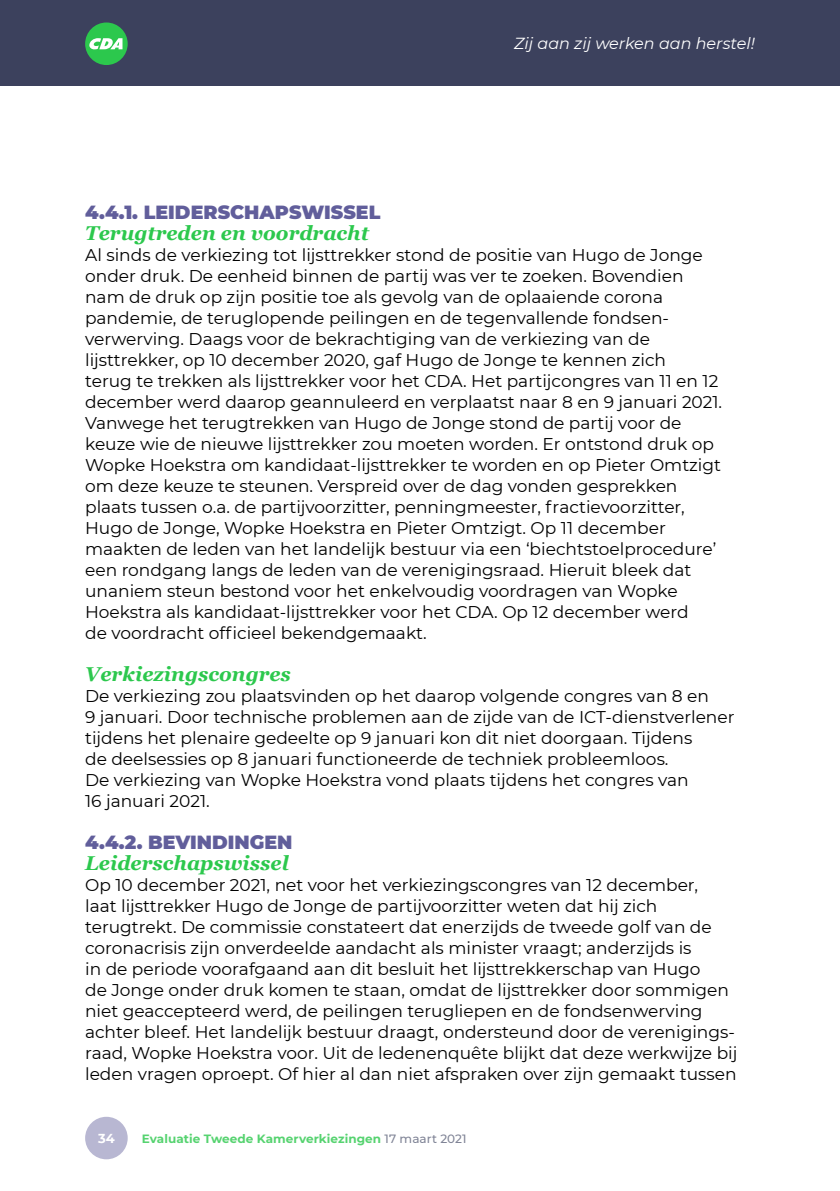
<style>
.page{position:relative;width:840px;height:1191px;background:#fff}
.page>*{position:absolute;margin:0;border:0;box-sizing:border-box;transform-origin:0 0}
.Body_8_5pt{font:italic 700 20px "Georgia";color:#2cc84d}
.Body_8_5pt-2{font:900 19px "Montserrat";color:#615e9b}
.Body_8_5pt-3{font:17px/21px "Montserrat";color:#000}
.t1{font:italic 16px "Montserrat";color:#fff}
.t2{font:700 13px "Montserrat";color:#fff}
.t3{font:700 12px "Montserrat";letter-spacing:.005em;color:#56d370}
.s1{font-weight:500;color:#808496}
</style>
<div class="page">
<div style="left:0;top:0;width:839px;height:85px;background:#3c415d"></div>
<div style="left:85px;top:23px;width:43px;height:42px;background:#2cc84d;border-radius:50%"></div>
<svg style="left:89px;top:38px;width:33px;height:11px"></svg>
<div style="left:85px;top:1116px;width:43px;height:43px;background:#b8b7d2;border-radius:50%"></div>
<p class="t1" style="left:514px;top:33px;width:242px">Zij aan zij werken aan herstel!</p>
<p class="Body_8_5pt-2" style="left:85px;top:198px;width:296px">4.4.1. LEIDERSCHAPSWISSEL</p>
<p class="Body_8_5pt" style="left:85px;top:218px;width:285px">Terugtreden en voordracht</p>
<p class="Body_8_5pt-3" style="left:85px;top:244px;width:638px">Al sinds de verkiezing tot lijsttrekker stond de positie van Hugo de Jonge onder druk. De eenheid binnen de partij was ver te zoeken. Bovendien nam de druk op zijn positie toe als gevolg van de oplaaiende corona pandemie, de teruglopende peilingen en de tegenvallende fondsen&shy;verwerving. Daags voor de bekrachtiging van de verkiezing van de lijsttrekker, op 10 december 2020, gaf Hugo de Jonge te kennen zich<br>terug te trekken als lijsttrekker voor het CDA. Het partijcongres van 11 en 12 december werd daarop geannuleerd en verplaatst naar 8 en 9 januari 2021.<br>Vanwege het terugtrekken van Hugo de Jonge stond de partij voor de keuze wie de nieuwe lijsttrekker zou moeten worden. Er ontstond druk op Wopke Hoekstra om kandidaat-lijsttrekker te worden en op Pieter Omtzigt om deze keuze te steunen. Verspreid over de dag vonden gesprekken plaats tussen o.a. de partijvoorzitter, penningmeester, fractievoorzitter, Hugo de Jonge, Wopke Hoekstra en Pieter Omtzigt. Op 11 december maakten de leden van het landelijk bestuur via een ‘biechtstoelprocedure’ een rondgang langs de leden van de verenigingsraad. Hieruit bleek dat unaniem steun bestond voor het enkelvoudig voordragen van Wopke Hoekstra als kandidaat-lijsttrekker voor het CDA. Op 12 december werd<br>de voordracht officieel bekendgemaakt.</p>
<p class="Body_8_5pt" style="left:85px;top:659px;width:207px">Verkiezingscongres</p>
<p class="Body_8_5pt-3" style="left:85px;top:685px;width:650px">De verkiezing zou plaatsvinden op het daarop volgende congres van 8 en<br>9 januari. Door technische problemen aan de zijde van de ICT-dienstverlener tijdens het plenaire gedeelte op 9 januari kon dit niet doorgaan. Tijdens<br>de deelsessies op 8 januari functioneerde de techniek probleemloos.<br>De verkiezing van Wopke Hoekstra vond plaats tijdens het congres van<br>16 januari 2021.</p>
<p class="Body_8_5pt-2" style="left:85px;top:828px;width:209px">4.4.2. BEVINDINGEN</p>
<p class="Body_8_5pt" style="left:85px;top:848px;width:205px">Leiderschapswissel</p>
<p class="Body_8_5pt-3" style="left:85px;top:874px;width:653px">Op 10 december 2021, net voor het verkiezingscongres van 12 december,<br>laat lijsttrekker Hugo de Jonge de partijvoorzitter weten dat hij zich terugtrekt. De commissie constateert dat enerzijds de tweede golf van de coronacrisis zijn onverdeelde aandacht als minister vraagt; anderzijds is<br>in de periode voorafgaand aan dit besluit het lijsttrekkerschap van Hugo<br>de Jonge onder druk komen te staan, omdat de lijsttrekker door sommigen niet geaccepteerd werd, de peilingen terugliepen en de fondsenwerving achter bleef. Het landelijk bestuur draagt, ondersteund door de verenigings&shy;raad, Wopke Hoekstra voor. Uit de ledenenquête blijkt dat deze werkwijze bij leden vragen oproept. Of hier al dan niet afspraken over zijn gemaakt tussen</p>
<p class="t2" style="left:98px;top:1128px;width:18px">34</p>
<p class="t3" style="left:142px;top:1129px;width:326px">Evaluatie Tweede Kamerverkiezingen <span class="s1">17 maart 2021</span></p>
</div>
